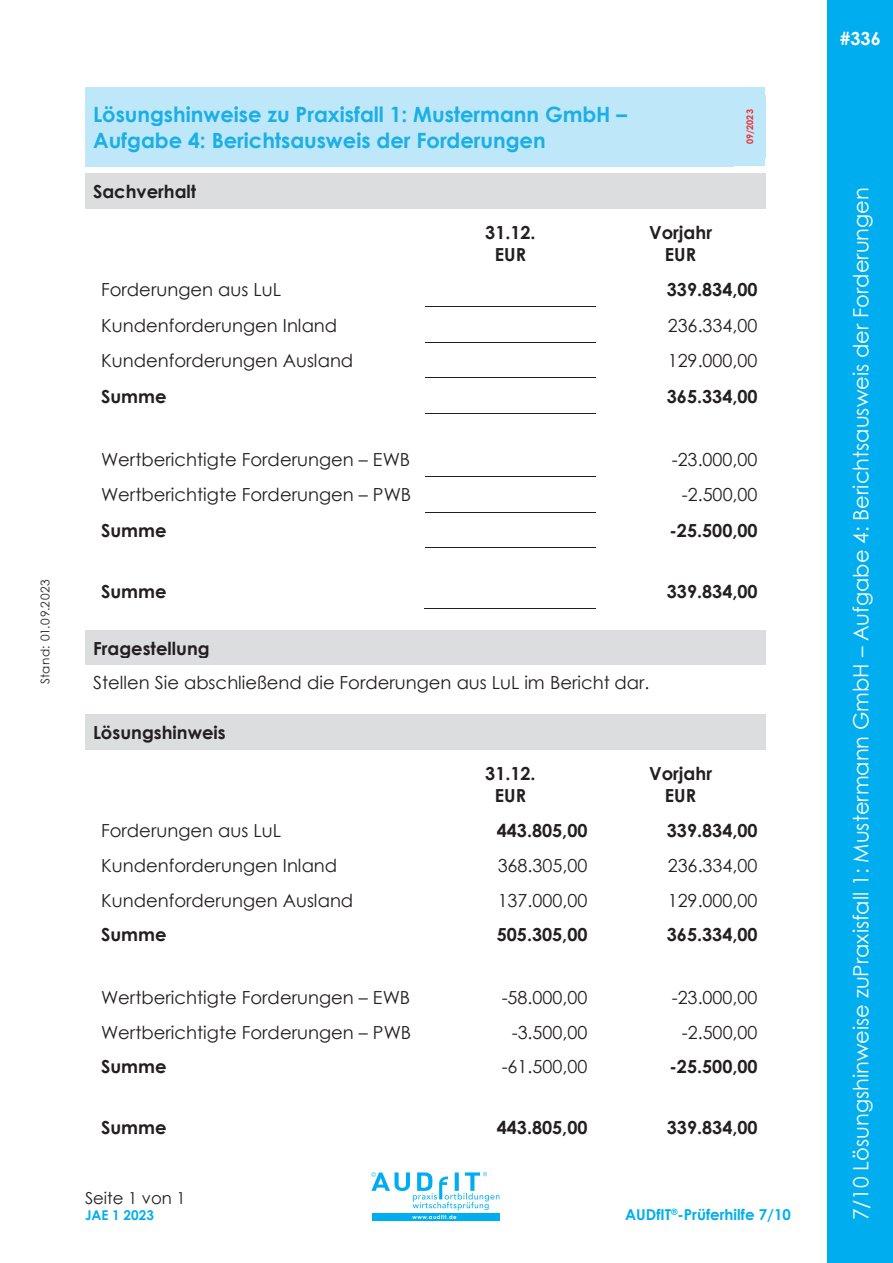
<style>
.page{position:relative;width:893px;height:1263px;background:#fff}
.page>*{position:absolute;margin:0;border:0;box-sizing:border-box;transform-origin:0 0}
.t1{font:21px "Century Gothic";color:#fff}
.t2{font:700 21px/25.8px "Century Gothic";color:#1aafe5}
.t3{font:18px "Century Gothic";color:#231f20}
.t4{font:700 18px/22.2px "Century Gothic";color:#231f20;text-align:center}
.t5{font:700 18px "Century Gothic";color:#fff}
.t6{font:16.5px "Century Gothic";color:#231f20}
.t7{font:700 15px "Century Gothic";color:#00aeef}
.t8{font:15px "Century Gothic";color:#231f20}
.t9{font:700 13.5px "Century Gothic";color:#00aeef}
.t10{font:12px "Century Gothic";letter-spacing:.04em;color:#231f20}
.t11{font:700 9px "Century Gothic";color:#ee2d2d}
.t12{font:700 5.55px "Century Gothic";letter-spacing:.09em;color:#fff}
</style>
<div class="page">
<div style="left:85px;top:87px;width:649px;height:79px;background:#bfe7fa"></div>
<div style="left:734px;top:95px;width:31px;height:63px;background:#bfe7fa"></div>
<div style="left:733px;top:87px;width:32px;height:8px;background:#bfe7fa"></div>
<div style="left:733px;top:158px;width:32px;height:8px;background:#bfe7fa"></div>
<div style="left:93px;top:180px;width:664px;height:22px;background:#dcdddf"></div>
<div style="left:85px;top:174px;width:680px;height:6px;background:#dcdddf"></div>
<div style="left:85px;top:202px;width:680px;height:6px;background:#dcdddf"></div>
<hr style="left:425px;top:306px;width:171px;height:1px;background:#231f20">
<hr style="left:425px;top:342px;width:171px;height:1px;background:#231f20">
<hr style="left:425px;top:377px;width:171px;height:1px;background:#231f20">
<hr style="left:425px;top:413px;width:171px;height:1px;background:#231f20">
<hr style="left:425px;top:476px;width:171px;height:1px;background:#231f20">
<hr style="left:425px;top:512px;width:171px;height:1px;background:#231f20">
<hr style="left:425px;top:547px;width:171px;height:1px;background:#231f20">
<hr style="left:424px;top:608px;width:172px;height:1px;background:#231f20">
<div style="left:93px;top:636px;width:664px;height:23px;background:#dcdddf"></div>
<div style="left:85px;top:630px;width:680px;height:6px;background:#dcdddf"></div>
<div style="left:85px;top:659px;width:680px;height:6px;background:#dcdddf"></div>
<div style="left:93px;top:721px;width:664px;height:22px;background:#dcdddf"></div>
<div style="left:85px;top:714px;width:680px;height:7px;background:#dcdddf"></div>
<div style="left:85px;top:743px;width:680px;height:6px;background:#dcdddf"></div>
<div style="left:827px;top:0;width:66px;height:1263px;background:#00aeef"></div>
<div style="left:372px;top:1213px;width:127px;height:8px;background:#00aeef"></div>
<svg style="left:371px;top:1172px;width:128px;height:38px"></svg>
<p class="t10" style="left:37px;top:684px;width:106px;rotate:-90deg">Stand: 01.09.2023</p>
<p class="t2" style="left:93px;top:100px;width:535px">Lösungshinweise zu Praxisfall 1: Mustermann GmbH –<br>Aufgabe 4: Berichtsausweis der Forderungen</p>
<p class="t11" style="left:743px;top:144px;width:36px;rotate:-90deg">09/2023</p>
<p class="t4" style="left:93px;top:180px;width:105px">Sachverhalt</p>
<p class="t4" style="left:485px;top:221px;width:52px">31.12.<br>EUR</p>
<p class="t4" style="left:649px;top:221px;width:64px">Vorjahr<br>EUR</p>
<p class="t3" style="left:101px;top:277px;width:181px">Forderungen aus LuL</p>
<p class="t4" style="left:667px;top:278px;width:92px">339.834,00</p>
<p class="t3" style="left:101px;top:312px;width:237px">Kundenforderungen Inland</p>
<p class="t3" style="left:668px;top:312px;width:91px">236.334,00</p>
<p class="t3" style="left:101px;top:348px;width:254px">Kundenforderungen Ausland</p>
<p class="t3" style="left:668px;top:348px;width:91px">129.000,00</p>
<p class="t4" style="left:101px;top:384px;width:67px">Summe</p>
<p class="t4" style="left:667px;top:384px;width:92px">365.334,00</p>
<p class="t3" style="left:101px;top:447px;width:310px">Wertberichtigte Forderungen – EWB</p>
<p class="t3" style="left:672px;top:447px;width:87px">-23.000,00</p>
<p class="t3" style="left:101px;top:482px;width:311px">Wertberichtigte Forderungen – PWB</p>
<p class="t3" style="left:682px;top:482px;width:77px">-2.500,00</p>
<p class="t4" style="left:101px;top:518px;width:67px">Summe</p>
<p class="t4" style="left:669px;top:518px;width:90px">-25.500,00</p>
<p class="t4" style="left:101px;top:580px;width:67px">Summe</p>
<p class="t4" style="left:667px;top:580px;width:92px">339.834,00</p>
<p class="t4" style="left:93px;top:636px;width:118px">Fragestellung</p>
<p class="t3" style="left:93px;top:670px;width:558px">Stellen Sie abschließend die Forderungen aus LuL im Bericht dar.</p>
<p class="t4" style="left:93px;top:720px;width:134px">Lösungshinweis</p>
<p class="t4" style="left:485px;top:762px;width:52px">31.12.<br>EUR</p>
<p class="t4" style="left:649px;top:762px;width:64px">Vorjahr<br>EUR</p>
<p class="t3" style="left:101px;top:818px;width:181px">Forderungen aus LuL</p>
<p class="t4" style="left:497px;top:819px;width:92px">443.805,00</p>
<p class="t4" style="left:667px;top:819px;width:92px">339.834,00</p>
<p class="t3" style="left:101px;top:853px;width:237px">Kundenforderungen Inland</p>
<p class="t3" style="left:498px;top:853px;width:91px">368.305,00</p>
<p class="t3" style="left:668px;top:853px;width:91px">236.334,00</p>
<p class="t3" style="left:101px;top:887px;width:254px">Kundenforderungen Ausland</p>
<p class="t3" style="left:498px;top:887px;width:91px">137.000,00</p>
<p class="t3" style="left:668px;top:887px;width:91px">129.000,00</p>
<p class="t4" style="left:101px;top:923px;width:67px">Summe</p>
<p class="t4" style="left:497px;top:923px;width:92px">505.305,00</p>
<p class="t4" style="left:667px;top:923px;width:92px">365.334,00</p>
<p class="t3" style="left:101px;top:985px;width:310px">Wertberichtigte Forderungen – EWB</p>
<p class="t3" style="left:502px;top:985px;width:87px">-58.000,00</p>
<p class="t3" style="left:672px;top:985px;width:87px">-23.000,00</p>
<p class="t3" style="left:101px;top:1019px;width:311px">Wertberichtigte Forderungen – PWB</p>
<p class="t3" style="left:512px;top:1019px;width:77px">-3.500,00</p>
<p class="t3" style="left:682px;top:1019px;width:77px">-2.500,00</p>
<p class="t4" style="left:101px;top:1055px;width:67px">Summe</p>
<p class="t3" style="left:502px;top:1054px;width:87px">-61.500,00</p>
<p class="t4" style="left:669px;top:1055px;width:90px">-25.500,00</p>
<p class="t4" style="left:101px;top:1115px;width:67px">Summe</p>
<p class="t4" style="left:497px;top:1115px;width:92px">443.805,00</p>
<p class="t4" style="left:667px;top:1115px;width:92px">339.834,00</p>
<p class="t6" style="left:85px;top:1187px;width:102px">Seite 1 von 1</p>
<p class="t9" style="left:85px;top:1205px;width:70px">JAE 1 2023</p>
<p class="t7" style="left:625px;top:1203px;width:167px">AUDfIT<sup>®</sup>-Prüferhilfe 7/10</p>
<p class="t8" style="left:85px;top:1192px;width:93px">Seite 1 von 1</p>
<p class="t12" style="left:412px;top:1213px;width:46px">www.audfit.de</p>
<p class="t5" style="left:840px;top:24px;width:43px">#336</p>
<p class="t1" style="left:846px;top:1220px;width:1035px;rotate:-90deg">7/10 Lösungshinweise zuPraxisfall 1: Mustermann GmbH – Aufgabe 4: Berichtsausweis der Forderungen</p>
</div>
